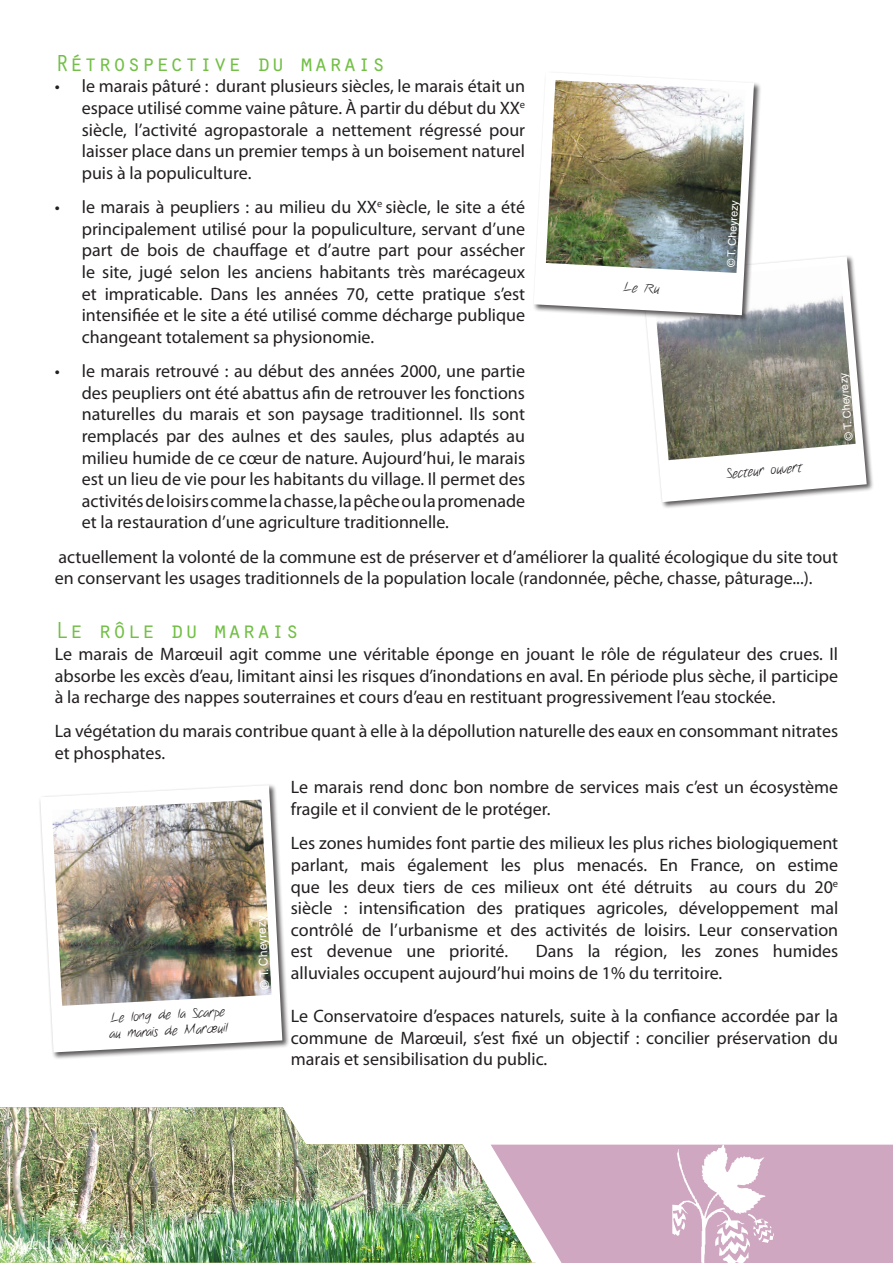
<style>
.page{position:relative;width:893px;height:1263px;background:#fff}
.page>*{position:absolute;margin:0;border:0;box-sizing:border-box;transform-origin:0 0}
.t1{font:24px "Orator Std";color:#71bf44}
.t2{font:18px/21.6px "Myriad Pro";color:#231f20;text-align:justify}
.t3{font:13.5px "Notethis";color:#231f20}
.t4{font:12px "Helvetica";color:#fff}
.Normal_e{font:11.25px "Myriad Pro";color:#fff}
.t5{font:10.95px "Helvetica";color:#fff}
</style>
<div class="page">
<img style="left:0;top:1107px;width:491px;height:155px">
<div style="left:641px;top:255px;width:233px;height:254px;background:#231f20;opacity:.75"></div>
<svg style="left:642px;top:256px;width:225px;height:246px"></svg>
<img style="left:653px;top:264px;width:203px;height:196px">
<div style="left:532px;top:70px;width:229px;height:252px;background:#231f20;opacity:.75"></div>
<svg style="left:534px;top:72px;width:220px;height:243px"></svg>
<img style="left:546px;top:80px;width:200px;height:193px">
<div style="left:39px;top:783px;width:251px;height:277px;background:#231f20;opacity:.75"></div>
<svg style="left:40px;top:785px;width:242px;height:267px"></svg>
<img style="left:52px;top:799px;width:220px;height:207px">
<svg style="left:491px;top:1144px;width:402px;height:119px;background:#d1b1c5"></svg>
<img style="left:672px;top:1144px;width:51px;height:92px">
<p class="t1" style="left:55px;top:46px;width:333px">Rétrospective du marais</p>
<p class="t2" style="left:82px;top:75px;width:445px;text-indent:-27px">• le marais pâturé : durant plusieurs siècles, le marais était un espace utilisé comme vaine pâture. À partir du début du XX<sup>e </sup>siècle, l’activité agropastorale a nettement régressé pour laisser place dans un premier temps à un boisement naturel puis à la populiculture.</p>
<p class="t2" style="left:82px;top:196px;width:445px;text-indent:-27px">• le marais à peupliers : au milieu du XX<sup>e</sup> siècle, le site a été principalement utilisé pour la populiculture, servant d’une part de bois de chauffage et d’autre part pour assécher le site, jugé selon les anciens habitants très marécageux et impraticable. Dans les années 70, cette pratique s’est intensifiée et le site a été utilisé comme décharge publique changeant totalement sa physionomie.</p>
<p class="t2" style="left:82px;top:360px;width:445px;text-indent:-27px">• le marais retrouvé : au début des années 2000, une partie des peupliers ont été abattus afin de retrouver les fonctions naturelles du marais et son paysage traditionnel. Ils sont remplacés par des aulnes et des saules, plus adaptés au milieu humide de ce cœur de nature. Aujourd’hui, le marais est un lieu de vie pour les habitants du village. Il permet des activités de loisirs comme la chasse, la pêche ou la promenade et la restauration d’une agriculture traditionnelle.</p>
<p class="t2" style="left:55px;top:546px;width:785px">actuellement la volonté de la commune est de préserver et d’améliorer la qualité écologique du site tout en conservant les usages traditionnels de la population locale (randonnée, pêche, chasse, pâturage...).</p>
<p class="t1" style="left:55px;top:613px;width:246px">Le rôle du marais</p>
<p class="t2" style="left:55px;top:643px;width:785px">Le marais de Marœuil agit comme une véritable éponge en jouant le rôle de régulateur des crues. Il absorbe les excès d’eau, limitant ainsi les risques d’inondations en aval. En période plus sèche, il participe à la recharge des nappes souterraines et cours d’eau en restituant progressivement l’eau stockée.</p>
<p class="t2" style="left:55px;top:720px;width:785px">La végétation du marais contribue quant à elle à la dépollution naturelle des eaux en consommant nitrates et phosphates.</p>
<p class="t2" style="left:291px;top:776px;width:549px">Le marais rend donc bon nombre de services mais c’est un écosystème fragile et il convient de le protéger.</p>
<p class="t2" style="left:291px;top:832px;width:549px">Les zones humides font partie des milieux les plus riches biologiquement parlant, mais également les plus menacés. En France, on estime que les deux tiers de ces milieux ont été détruits au cours du 20<sup>e </sup>siècle : intensification des pratiques agricoles, développement mal contrôlé de l’urbanisme et des activités de loisirs. Leur conservation est devenue une priorité.</p>
<p class="t5" style="left:724px;top:267px;width:69px;rotate:-87deg">© T. Cheyrezy</p>
<p class="t3" style="left:624px;top:279px;width:37px;rotate:3deg">Le Ru</p>
<p class="t5" style="left:843px;top:440px;width:69px;rotate:-95deg">© T. Cheyrezy</p>
<p class="t3" style="left:726px;top:465px;width:77px;rotate:-5deg">Secteur ouvert</p>
<p class="t4" style="left:258px;top:990px;width:75px;rotate:-93deg">© T. Cheyrezy</p>
<p class="t2" style="left:291px;top:940px;width:549px;text-indent:245px">Dans la région, les zones humides alluviales occupent aujourd’hui moins de 1% du territoire.</p>
<p class="t2" style="left:291px;top:1005px;width:549px">Le Conservatoire d’espaces naturels, suite à la confiance accordée par la commune de Marœuil, s’est fixé un objectif : concilier préservation du marais et sensibilisation du public.</p>
<p class="t3" style="left:110px;top:1009px;width:116px;rotate:-3deg">Le long de la Scarpe</p>
<p class="t3" style="left:109px;top:1025px;width:120px;rotate:-3deg">au marais de Marœuil</p>
<p class="Normal_e" style="left:16px;top:1238px;width:31px">© CEN</p>
</div>
